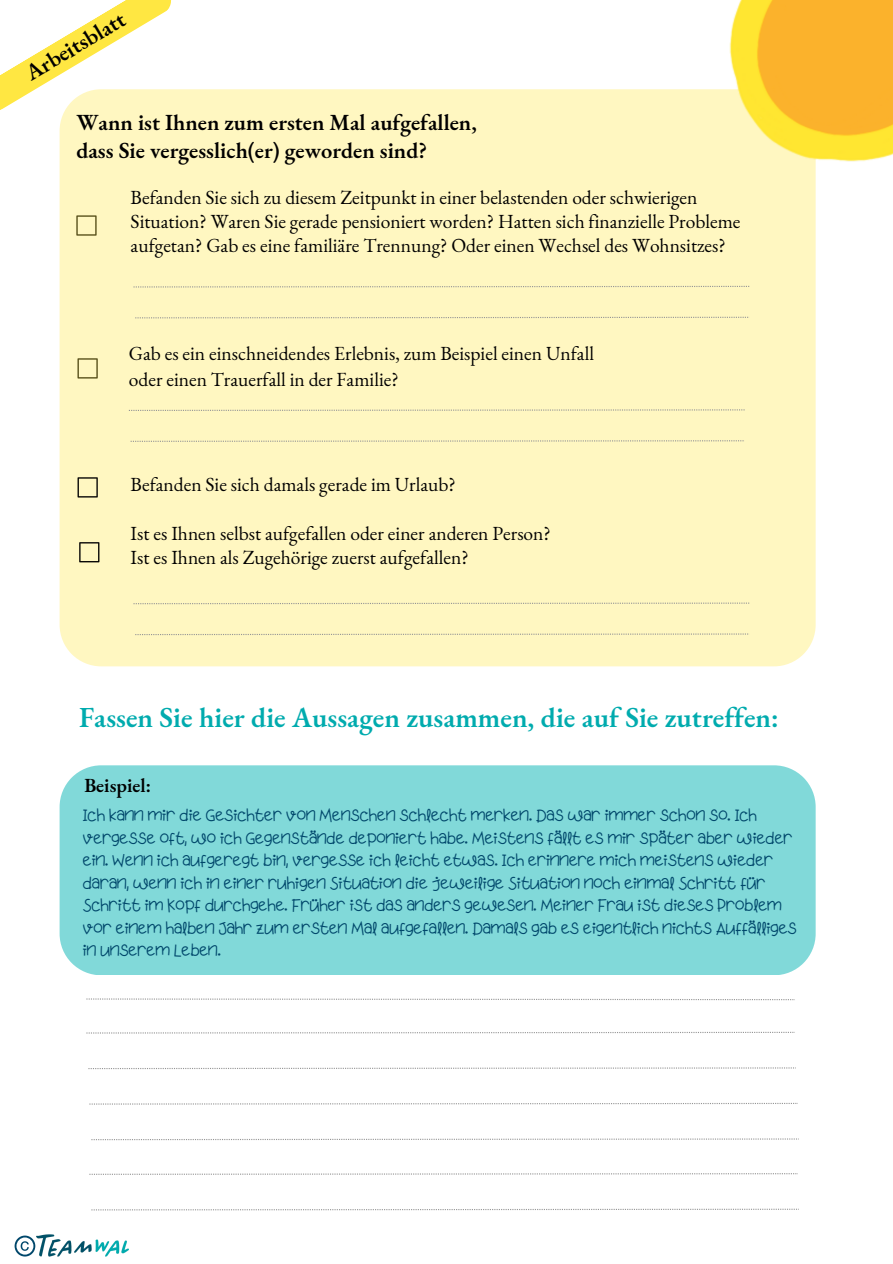
<style>
.page{position:relative;width:893px;height:1264px;background:#fff}
.page>*{position:absolute;margin:0;border:0;box-sizing:border-box;transform-origin:0 0}
.t1{font:600 28.2px "EB Garamond";color:#00abae}
.t2{font:600 22.5px/28px "EB Garamond";color:#000}
.t3{font:19.5px/23.5px "EB Garamond";color:#000}
.t4{font:600 19.5px "EB Garamond";color:#000}
.t5{font:16.5px/22.5px "Apple Juice";color:#00476b}
</style>
<div class="page">
<svg style="left:0;top:0;width:171px;height:110px"></svg>
<img style="left:36px;top:1234px;width:92px;height:23px">
<svg style="left:15px;top:1235px;width:20px;height:21px"></svg>
<div style="left:60px;top:89px;width:755px;height:577px;background:#fff7c1"></div>
<img style="left:622px;top:0;width:270px;height:276px">
<svg style="left:77px;top:477px;width:21px;height:20px"></svg>
<svg style="left:79px;top:542px;width:20px;height:20px"></svg>
<svg style="left:133px;top:286px;width:616px;height:1px"></svg>
<svg style="left:135px;top:317px;width:614px;height:1px"></svg>
<svg style="left:129px;top:409px;width:615px;height:2px"></svg>
<svg style="left:131px;top:440px;width:613px;height:2px"></svg>
<svg style="left:133px;top:602px;width:616px;height:2px"></svg>
<svg style="left:135px;top:633px;width:614px;height:2px"></svg>
<div style="left:60px;top:765px;width:755px;height:209px;background:#81d9d9"></div>
<svg style="left:86px;top:1031px;width:709px;height:2px"></svg>
<svg style="left:88px;top:1067px;width:706px;height:2px"></svg>
<svg style="left:89px;top:1102px;width:709px;height:2px"></svg>
<svg style="left:91px;top:1138px;width:706px;height:2px"></svg>
<svg style="left:89px;top:1173px;width:709px;height:1px"></svg>
<svg style="left:91px;top:1208px;width:706px;height:2px"></svg>
<svg style="left:86px;top:998px;width:709px;height:2px"></svg>
<h2 class="t2" style="left:20px;top:62px;width:113px;rotate:-31deg">Arbeitsblatt</h2>
<h2 class="t2" style="left:76px;top:108px;width:402px">Wann ist Ihnen zum ersten Mal aufgefallen, dass Sie vergesslich(er) geworden sind?</h2>
<p class="t3" style="left:131px;top:185px;width:611px">Befanden Sie sich zu diesem Zeitpunkt in einer belastenden oder schwierigen<br>Situation? Waren Sie gerade pensioniert worden? Hatten sich finanzielle Probleme aufgetan? Gab es eine familiäre Trennung? Oder einen Wechsel des Wohnsitzes?</p>
<p class="t3" style="left:129px;top:340px;width:466px;line-height:25.8px">Gab es ein einschneidendes Erlebnis, zum Beispiel einen Unfall oder einen Trauerfall in der Familie?</p>
<p class="t3" style="left:131px;top:472px;width:327px">Befanden Sie sich damals gerade im Urlaub?</p>
<p class="t3" style="left:131px;top:521px;width:422px">Ist es Ihnen selbst aufgefallen oder einer anderen Person?<br>Ist es Ihnen als Zugehörige zuerst aufgefallen?</p>
<h1 class="t1" style="left:79px;top:698px;width:701px">Fassen Sie hier die Aussagen zusammen, die auf Sie zutreffen:</h1>
<p class="t4" style="left:84px;top:772px;width:68px">Beispiel:</p>
<p class="t5" style="left:83px;top:804px;width:715px">Ich kann mir die Gesichter von Menschen schlecht merken. Das war immer schon so. Ich vergesse oft, wo ich Gegenstände deponiert habe. Meistens fällt es mir später aber wieder ein. Wenn ich aufgeregt bin, vergesse ich leicht etwas. Ich erinnere mich meistens wieder daran, wenn ich in einer ruhigen Situation die jeweilige Situation noch einmal Schritt für Schritt im Kopf durchgehe. Früher ist das anders gewesen. Meiner Frau ist dieses Problem vor einem halben Jahr zum ersten Mal aufgefallen. Damals gab es eigentlich nichts Auffälliges in unserem Leben.</p>
</div>
